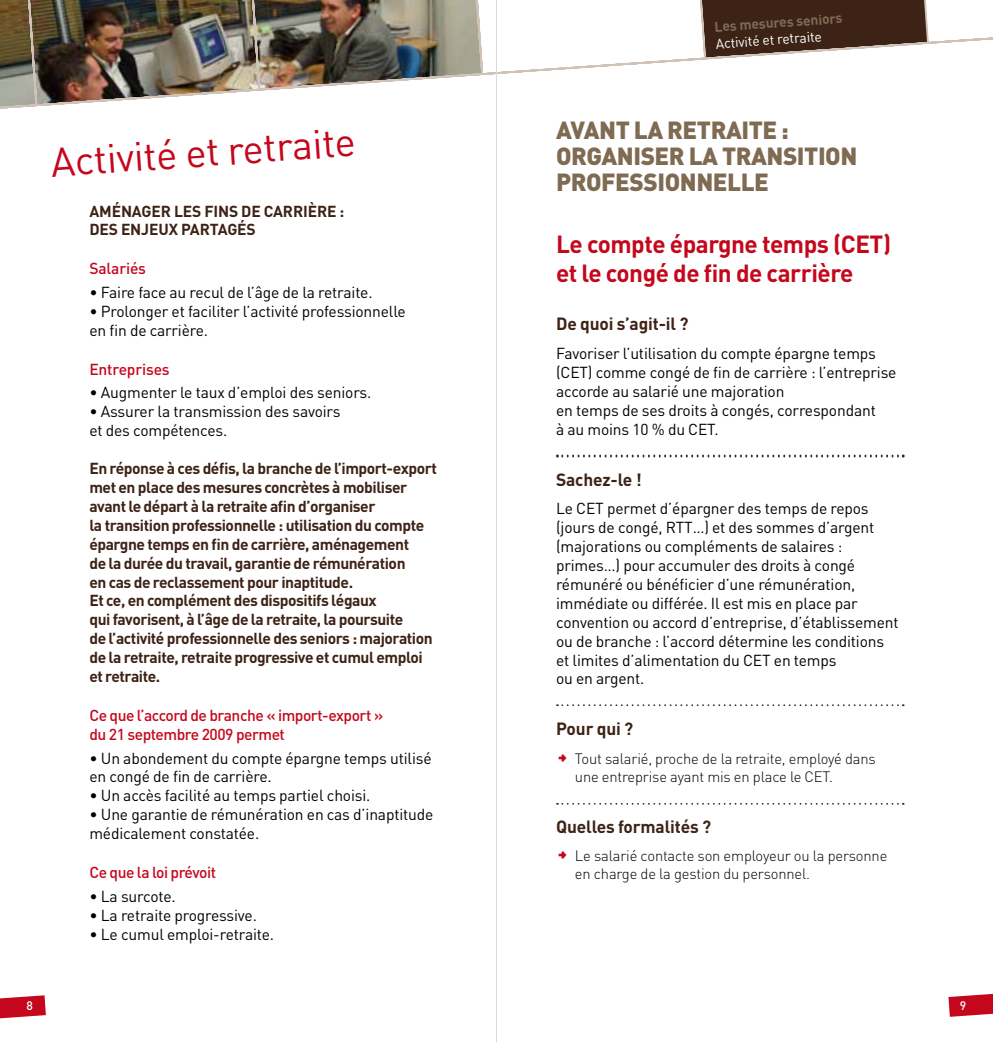
<style>
.page{position:relative;width:993px;height:1042px;background:#fff}
.page>*{position:absolute;margin:0;border:0;box-sizing:border-box;transform-origin:0 0}
.Texte_couleur_Bold{font:40.25px "DIN";color:#c4071c}
.SurTitre{font:900 24.5px/26.2px "DIN";letter-spacing:-.02em;color:#7f6a52}
.Titre{font:700 24.5px/29.4px "DIN";letter-spacing:-.02em;color:#c4071c}
.SousTitre___filet_su{font:700 17.5px "DIN";letter-spacing:-.01em;color:#3d2216}
.SousTitre{font:700 17.5px "DIN";letter-spacing:-.01em;color:#3d2216}
.Texte_noir{font:15.75px/18.9px "DIN";letter-spacing:-.01em;color:#000}
.Texte_couleur_Bold-2{font:700 15.75px/18.9px "DIN";letter-spacing:-.03em;color:#3d2216}
.Texte_couleur_Bold-3{font:500 15.75px/18.9px "DIN";letter-spacing:-.03em;color:#c4071c}
.Texte_couleur_Bold-4{font:700 15.75px/18.9px "DIN";letter-spacing:-.01em;color:#3d2216}
.Texte_couleur_Bold-5{font:500 15.75px "DIN";letter-spacing:-.01em;color:#c4071c}
.Texte_puce{font:300 14.88px/18.4px "DIN";letter-spacing:-.01em;color:#000}
.t1{font:14px "DIN";color:#fff}
.t2{font:700 14px "DIN";color:#7f6a52}
.t3{font:500 12.25px "DIN";color:#fff}
.s1{font-family:"Mini Pics Directional AA";font-weight:400;color:#c4071c}
</style>
<div class="page">
<img style="left:0;top:0;width:992px;height:109px">
<svg style="left:0;top:995px;width:46px;height:23px"></svg>
<svg style="left:948px;top:994px;width:44px;height:23px"></svg>
<svg style="left:556px;top:454px;width:347px;height:3px"></svg>
<svg style="left:556px;top:704px;width:347px;height:2px"></svg>
<svg style="left:556px;top:803px;width:347px;height:1px"></svg>
<hr style="left:496px;top:0;width:1px;height:1042px;background:#d5dcdf">
<p class="Texte_couleur_Bold" style="left:49px;top:137px;width:307px;rotate:-4deg">Activité et retraite</p>
<p class="Texte_couleur_Bold-4" style="left:89px;top:201px;width:256px">AMÉNAGER LES FINS DE CARRIÈRE :<br>DES ENJEUX PARTAGÉS</p>
<p class="Texte_couleur_Bold-5" style="left:89px;top:258px;width:58px">Salariés</p>
<p class="Texte_noir" style="left:89px;top:283px;width:285px">• Faire face au recul de l’âge de la retraite.</p>
<p class="Texte_noir" style="left:89px;top:301px;width:318px">• Prolonger et faciliter l’activité professionnelle en fin de carrière.</p>
<p class="Texte_couleur_Bold-5" style="left:89px;top:359px;width:82px">Entreprises</p>
<p class="Texte_noir" style="left:89px;top:383px;width:283px">• Augmenter le taux d’emploi des seniors.</p>
<p class="Texte_noir" style="left:89px;top:402px;width:253px">• Assurer la transmission des savoirs et des compétences.</p>
<p class="Texte_couleur_Bold-2" style="left:89px;top:458px;width:349px">En réponse à ces défis, la branche de l’import-export met en place des mesures concrètes à mobiliser avant le départ à la retraite afin d’organiser<br>la transition professionnelle : utilisation du compte épargne temps en fin de carrière, aménagement<br>de la durée du travail, garantie de rémunération<br>en cas de reclassement pour inaptitude.<br>Et ce, en complément des dispositifs légaux<br>qui favorisent, à l’âge de la retraite, la poursuite<br>de l’activité professionnelle des seniors : majoration de la retraite, retraite progressive et cumul emploi et retraite.</p>
<p class="Texte_couleur_Bold-3" style="left:89px;top:705px;width:295px">Ce que l’accord de branche « import-export » du 21 septembre 2009 permet</p>
<p class="Texte_noir" style="left:89px;top:748px;width:344px">• Un abondement du compte épargne temps utilisé en congé de fin de carrière.</p>
<p class="Texte_noir" style="left:89px;top:786px;width:282px">• Un accès facilité au temps partiel choisi.</p>
<p class="Texte_noir" style="left:89px;top:805px;width:345px">• Une garantie de rémunération en cas d’inaptitude médicalement constatée.</p>
<p class="Texte_couleur_Bold-3" style="left:89px;top:862px;width:128px">Ce que la loi prévoit</p>
<p class="Texte_noir" style="left:89px;top:886px;width:88px">• La surcote.</p>
<p class="Texte_noir" style="left:89px;top:905px;width:169px">• La retraite progressive.</p>
<p class="Texte_noir" style="left:89px;top:924px;width:186px">• Le cumul emploi-retraite.</p>
<p class="t2" style="left:713px;top:18px;width:129px;rotate:-4deg">Les mesures seniors</p>
<p class="t1" style="left:715px;top:35px;width:108px;rotate:-4deg">Activité et retraite</p>
<p class="SurTitre" style="left:556px;top:115px;width:234px">AVANT LA RETRAITE :</p>
<p class="SurTitre" style="left:556px;top:142px;width:303px">ORGANISER LA TRANSITION<br>PROFESSIONNELLE</p>
<p class="Titre" style="left:556px;top:228px;width:336px">Le compte épargne temps (CET) et le congé de fin de carrière</p>
<p class="SousTitre" style="left:556px;top:312px;width:134px">De quoi s’agit-il ?</p>
<p class="Texte_noir" style="left:556px;top:344px;width:342px">Favoriser l’utilisation du compte épargne temps (CET) comme congé de fin de carrière : l’entreprise accorde au salarié une majoration<br>en temps de ses droits à congés, correspondant<br>à au moins 10 % du CET.</p>
<p class="SousTitre___filet_su" style="left:556px;top:468px;width:87px">Sachez-le !</p>
<p class="Texte_noir" style="left:556px;top:499px;width:344px">Le CET permet d’épargner des temps de repos (jours de congé, RTT…) et des sommes d’argent (majorations ou compléments de salaires : primes…) pour accumuler des droits à congé rémunéré ou bénéficier d’une rémunération, immédiate ou différée. Il est mis en place par convention ou accord d’entreprise, d’établissement ou de branche : l’accord détermine les conditions et limites d’alimentation du CET en temps<br>ou en argent.</p>
<p class="SousTitre" style="left:556px;top:717px;width:79px">Pour qui ?</p>
<p class="Texte_puce" style="left:574px;top:749px;width:302px;text-indent:-19px"><span class="s1">6</span> Tout salarié, proche de la retraite, employé dans une entreprise ayant mis en place le CET.</p>
<p class="SousTitre___filet_su" style="left:556px;top:815px;width:156px">Quelles formalités ?</p>
<p class="Texte_puce" style="left:574px;top:846px;width:314px;text-indent:-19px"><span class="s1">6</span> Le salarié contacte son employeur ou la personne en charge de la gestion du personnel.</p>
<p class="t3" style="left:27px;top:998px;width:8px">8</p>
<p class="t3" style="left:959px;top:998px;width:8px">9</p>
</div>
